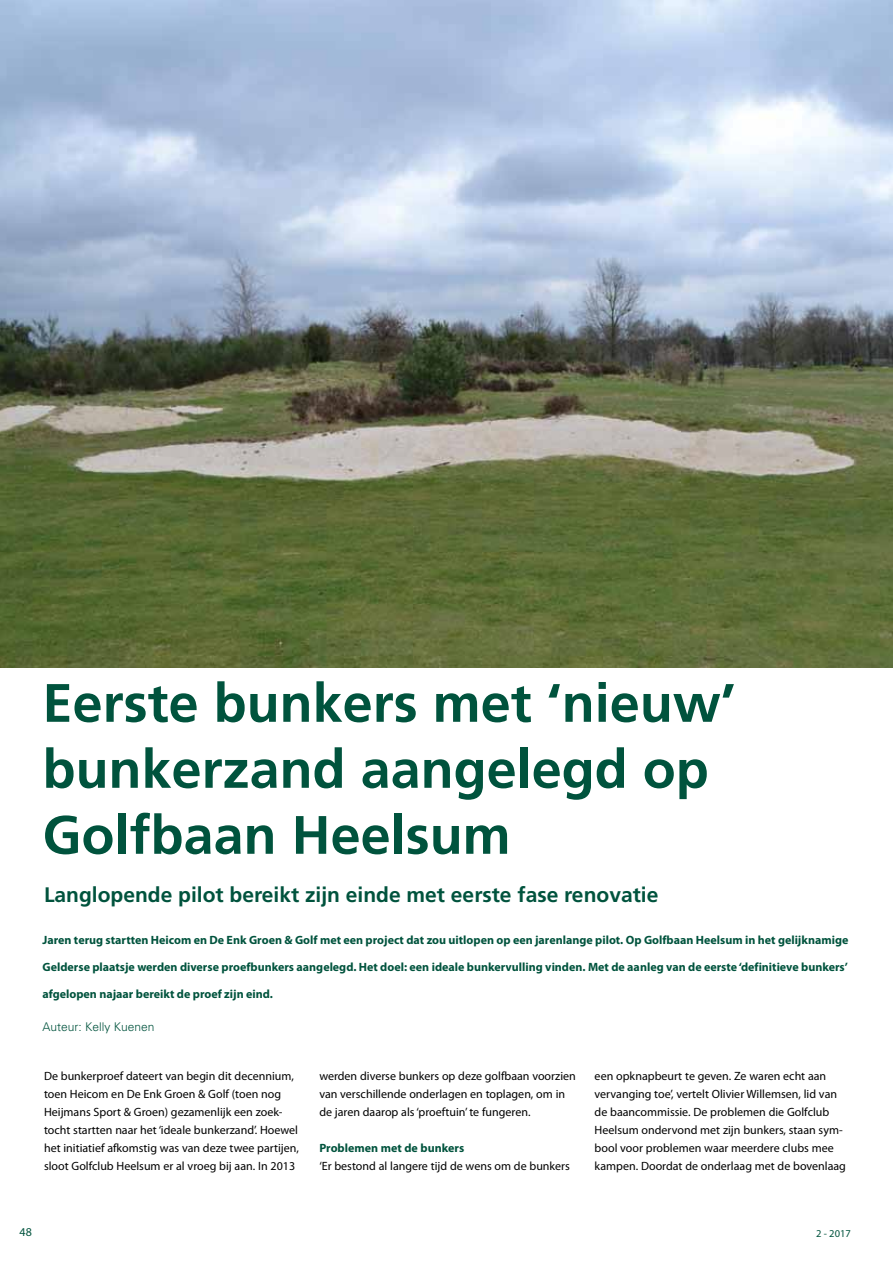
<style>
.page{position:relative;width:893px;height:1263px;background:#fff}
.page>*{position:absolute;margin:0;border:0;box-sizing:border-box;transform-origin:0 0}
.t1{font:700 54px/66px "Frutiger";color:#00533d}
.t2{font:700 21px "Frutiger";color:#00533d}
.t3{font:12px/18px "Myriad Pro";color:#000}
.t4{font:700 12px "Myriad Pro";color:#00533d}
.t5{font:300 12px "Univers";color:#00533d}
.t6{font:12px "Myriad Pro";color:#00533d}
.t7{font:10.5px "Myriad Pro";color:#00533d}
</style>
<div class="page">
<img style="left:0;top:0;width:893px;height:668px">
<h1 class="t1" style="left:43px;top:669px;width:695px">Eerste bunkers met ‘nieuw’ bunkerzand aangelegd op<br>Golfbaan Heelsum</h1>
<h2 class="t2" style="left:44px;top:883px;width:616px">Langlopende pilot bereikt zijn einde met eerste fase renovatie</h2>
<p class="t4" style="left:43px;top:932px;width:807px">Jaren terug startten Heicom en De Enk Groen &amp; Golf met een project dat zou uitlopen op een jarenlange pilot. Op Golfbaan Heelsum in het gelijknamige</p>
<p class="t4" style="left:43px;top:959px;width:807px">Gelderse plaatsje werden diverse proefbunkers aangelegd. Het doel: een ideale bunkervulling vinden. Met de aanleg van de eerste ‘definitieve bunkers’</p>
<p class="t4" style="left:43px;top:986px;width:232px">afgelopen najaar bereikt de proef zijn eind.</p>
<p class="t5" style="left:43px;top:1019px;width:114px">Auteur: Kelly Kuenen</p>
<p class="t3" style="left:44px;top:1067px;width:256px">De bunkerproef dateert van begin dit decennium, toen Heicom en De Enk Groen &amp; Golf (toen nog Heijmans Sport &amp; Groen) gezamenlijk een zoek&shy;tocht startten naar het ‘ideale bunkerzand’. Hoewel het initiatief afkomstig was van deze twee partijen, sloot Golfclub Heelsum er al vroeg bij aan. In 2013</p>
<p class="t3" style="left:319px;top:1067px;width:258px">werden diverse bunkers op deze golfbaan voorzien van verschillende onderlagen en toplagen, om in de jaren daarop als ‘proeftuin’ te fungeren.</p>
<p class="t3" style="left:595px;top:1067px;width:253px">een opknapbeurt te geven. Ze waren echt aan vervanging toe’, vertelt Olivier Willemsen, lid van de baancommissie. De problemen die Golfclub Heelsum ondervond met zijn bunkers, staan sym&shy;bool voor problemen waar meerdere clubs mee kampen. Doordat de onderlaag met de bovenlaag</p>
<p class="t4" style="left:319px;top:1140px;width:146px">Problemen met de bunkers</p>
<p class="t3" style="left:319px;top:1157px;width:252px">‘Er bestond al langere tijd de wens om de bunkers</p>
<p class="t6" style="left:20px;top:1224px;width:14px">48</p>
<p class="t7" style="left:816px;top:1227px;width:36px">2 - 2017</p>
</div>
